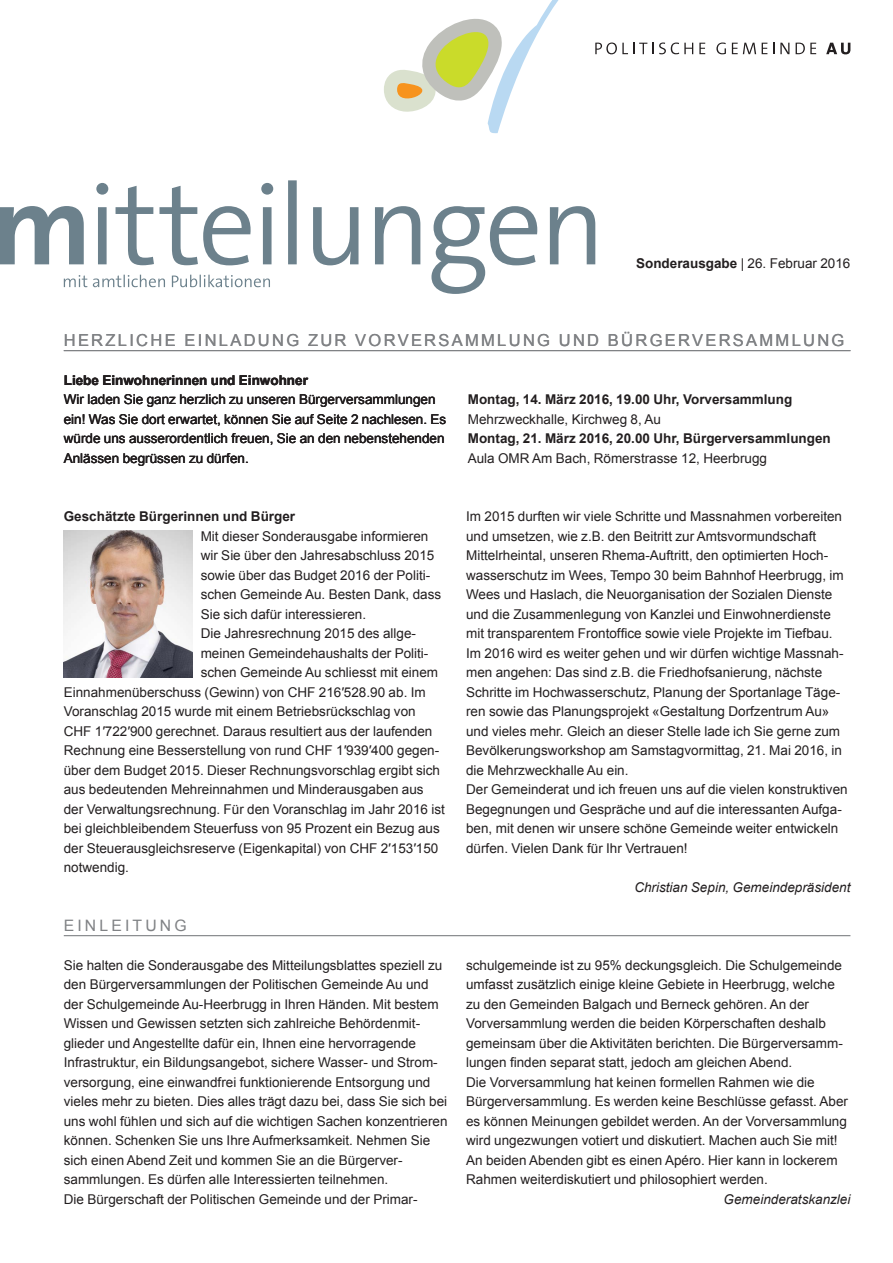
<style>
.page{position:relative;width:893px;height:1263px;background:#fff}
.page>*{position:absolute;margin:0;border:0;box-sizing:border-box;transform-origin:0 0}
.Rubrikentitel{font:16.5px "Arial";letter-spacing:.14em;color:#808285}
.Rubrikentitel-2{font:15.75px "Arial";letter-spacing:.2em;color:#808285}
.Grundtext{font:13.5px/19.5px "Arial";color:#231f20}
.Grundtext_Auszeichnu{font:700 13.5px "Arial";color:#231f20}
.Grundtext-2{font:italic 13.5px "Arial";color:#231f20}
.s1{font-weight:700}
</style>
<div class="page">
<svg style="left:595px;top:43px;width:98px;height:11px"></svg>
<svg style="left:699px;top:43px;width:6px;height:11px"></svg>
<svg style="left:716px;top:43px;width:10px;height:11px"></svg>
<svg style="left:732px;top:43px;width:24px;height:11px"></svg>
<svg style="left:762px;top:43px;width:5px;height:11px"></svg>
<svg style="left:780px;top:43px;width:9px;height:11px"></svg>
<svg style="left:796px;top:43px;width:20px;height:11px"></svg>
<svg style="left:826px;top:43px;width:24px;height:11px"></svg>
<svg style="left:384px;top:0;width:175px;height:134px"></svg>
<svg style="left:0;top:180px;width:595px;height:114px"></svg>
<svg style="left:64px;top:275px;width:206px;height:12px"></svg>
<hr style="left:64px;top:350px;width:786px;height:1px;background:#808285">
<img style="left:64px;top:531px;width:128px;height:146px">
<hr style="left:64px;top:935px;width:786px;height:1px;background:#808285">
<p class="Grundtext" style="left:636px;top:253px;width:216px"><span class="s1">Sonderausgabe</span> | 26. Februar 2016</p>
<p class="Rubrikentitel" style="left:64px;top:329px;width:782px">HERZLICHE EINLADUNG ZUR VORVERSAMMLUNG UND BÜRGERVERSAMMLUNG</p>
<p class="Grundtext_Auszeichnu" style="left:64px;top:371px;width:246px">Liebe Einwohnerinnen und Einwohner</p>
<p class="Grundtext" style="left:64px;top:390px;width:384px">Wir laden Sie ganz herzlich zu unseren Bürgerversammlungen ein! Was Sie dort erwartet, können Sie auf Seite 2 nachlesen. Es würde uns ausserordentlich freuen, Sie an den nebenstehenden Anlässen begrüssen zu dürfen.</p>
<p class="Grundtext_Auszeichnu" style="left:468px;top:390px;width:326px">Montag, 14. März 2016, 19.00 Uhr, Vorversammlung</p>
<p class="Grundtext" style="left:468px;top:409px;width:195px">Mehrzweckhalle, Kirchweg 8, Au</p>
<p class="Grundtext_Auszeichnu" style="left:468px;top:429px;width:365px">Montag, 21. März 2016, 20.00 Uhr, Bürgerversammlungen</p>
<p class="Grundtext" style="left:468px;top:448px;width:301px">Aula OMR Am Bach, Römerstrasse 12, Heerbrugg</p>
<p class="Grundtext_Auszeichnu" style="left:64px;top:507px;width:233px">Geschätzte Bürgerinnen und Bürger</p>
<p class="Grundtext" style="left:201px;top:526px;width:242px">Mit dieser Sonderausgabe informieren wir Sie über den Jahresabschluss 2015 sowie über das Budget 2016 der Politi&shy;schen Gemeinde Au. Besten Dank, dass Sie sich dafür interessieren.</p>
<p class="Grundtext" style="left:201px;top:624px;width:217px">Die Jahresrechnung 2015 des allge-</p>
<p class="Grundtext" style="left:201px;top:643px;width:229px">meinen Gemeindehaushalts der Politi-</p>
<p class="Grundtext" style="left:201px;top:663px;width:239px">schen Gemeinde Au schliesst mit einem</p>
<p class="Grundtext" style="left:64px;top:682px;width:363px">Einnahmenüberschuss (Gewinn) von CHF 216′528.90 ab. Im</p>
<p class="Grundtext" style="left:64px;top:702px;width:353px">Voranschlag 2015 wurde mit einem Betriebsrückschlag von</p>
<p class="Grundtext" style="left:64px;top:721px;width:370px">CHF 1′722′900 gerechnet. Daraus resultiert aus der laufenden</p>
<p class="Grundtext" style="left:64px;top:741px;width:377px">Rechnung eine Besserstellung von rund CHF 1′939′400 gegen-</p>
<p class="Grundtext" style="left:64px;top:760px;width:378px">über dem Budget 2015. Dieser Rechnungsvorschlag ergibt sich</p>
<p class="Grundtext" style="left:64px;top:780px;width:361px">aus bedeutenden Mehreinnahmen und Minderausgaben aus</p>
<p class="Grundtext" style="left:64px;top:799px;width:383px">der Verwaltungsrechnung. Für den Voranschlag im Jahr 2016 ist</p>
<p class="Grundtext" style="left:64px;top:819px;width:377px">bei gleichbleibendem Steuerfuss von 95 Prozent ein Bezug aus</p>
<p class="Grundtext" style="left:64px;top:838px;width:376px">der Steuerausgleichsreserve (Eigenkapital) von CHF 2′153′150</p>
<p class="Grundtext" style="left:64px;top:858px;width:67px">notwendig.</p>
<p class="Rubrikentitel-2" style="left:64px;top:915px;width:124px">EINLEITUNG</p>
<p class="Grundtext" style="left:64px;top:955px;width:385px">Sie halten die Sonderausgabe des Mitteilungsblattes speziell zu den Bürgerversammlungen der Politischen Gemeinde Au und der Schulgemeinde Au-Heerbrugg in Ihren Händen. Mit bestem Wissen und Gewissen setzten sich zahlreiche Behördenmit&shy;glieder und Angestellte dafür ein, Ihnen eine hervorragende Infrastruktur, ein Bildungsangebot, sichere Wasser- und Strom&shy;versorgung, eine einwandfrei funktionierende Entsorgung und vieles mehr zu bieten. Dies alles trägt dazu bei, dass Sie sich bei uns wohl fühlen und sich auf die wichtigen Sachen konzentrieren können. Schenken Sie uns Ihre Aufmerksamkeit. Nehmen Sie sich einen Abend Zeit und kommen Sie an die Bürgerver&shy;sammlungen. Es dürfen alle Interessierten teilnehmen.</p>
<p class="Grundtext" style="left:64px;top:1189px;width:355px">Die Bürgerschaft der Politischen Gemeinde und der Primar-</p>
<p class="Grundtext" style="left:466px;top:507px;width:379px">Im 2015 durften wir viele Schritte und Massnahmen vorbereiten und umsetzen, wie z.B. den Beitritt zur Amtsvormundschaft Mittelrheintal, unseren Rhema-Auftritt, den optimierten Hoch&shy;wasserschutz im Wees, Tempo 30 beim Bahnhof Heerbrugg, im Wees und Haslach, die Neuorganisation der Sozialen Dienste und die Zusammenlegung von Kanzlei und Einwohnerdienste mit transparentem Frontoffice sowie viele Projekte im Tiefbau.</p>
<p class="Grundtext" style="left:466px;top:643px;width:379px">Im 2016 wird es weiter gehen und wir dürfen wichtige Massnah&shy;men angehen: Das sind z.B. die Friedhofsanierung, nächste Schritte im Hochwasserschutz, Planung der Sportanlage Täge&shy;ren sowie das Planungsprojekt «Gestaltung Dorfzentrum Au» und vieles mehr. Gleich an dieser Stelle lade ich Sie gerne zum Bevölkerungsworkshop am Samstagvormittag, 21. Mai 2016, in die Mehrzweckhalle Au ein.</p>
<p class="Grundtext" style="left:466px;top:780px;width:383px">Der Gemeinderat und ich freuen uns auf die vielen konstruktiven Begegnungen und Gespräche und auf die interessanten Aufga&shy;ben, mit denen wir unsere schöne Gemeinde weiter entwickeln dürfen. Vielen Dank für Ihr Vertrauen!</p>
<p class="Grundtext-2" style="left:634px;top:878px;width:218px">Christian Sepin, Gemeindepräsident</p>
<p class="Grundtext" style="left:466px;top:955px;width:378px">schulgemeinde ist zu 95% deckungsgleich. Die Schulgemeinde umfasst zusätzlich einige kleine Gebiete in Heerbrugg, welche zu den Gemeinden Balgach und Berneck gehören. An der Vorversammlung werden die beiden Körperschaften deshalb gemeinsam über die Aktivitäten berichten. Die Bürgerversamm&shy;lungen finden separat statt, jedoch am gleichen Abend.</p>
<p class="Grundtext" style="left:466px;top:1072px;width:383px">Die Vorversammlung hat keinen formellen Rahmen wie die Bürgerversammlung. Es werden keine Beschlüsse gefasst. Aber es können Meinungen gebildet werden. An der Vorversammlung wird ungezwungen votiert und diskutiert. Machen auch Sie mit!</p>
<p class="Grundtext" style="left:466px;top:1150px;width:373px">An beiden Abenden gibt es einen Apéro. Hier kann in lockerem<br>Rahmen weiterdiskutiert und philosophiert werden.</p>
<p class="Grundtext-2" style="left:724px;top:1190px;width:128px">Gemeinderatskanzlei</p>
</div>
